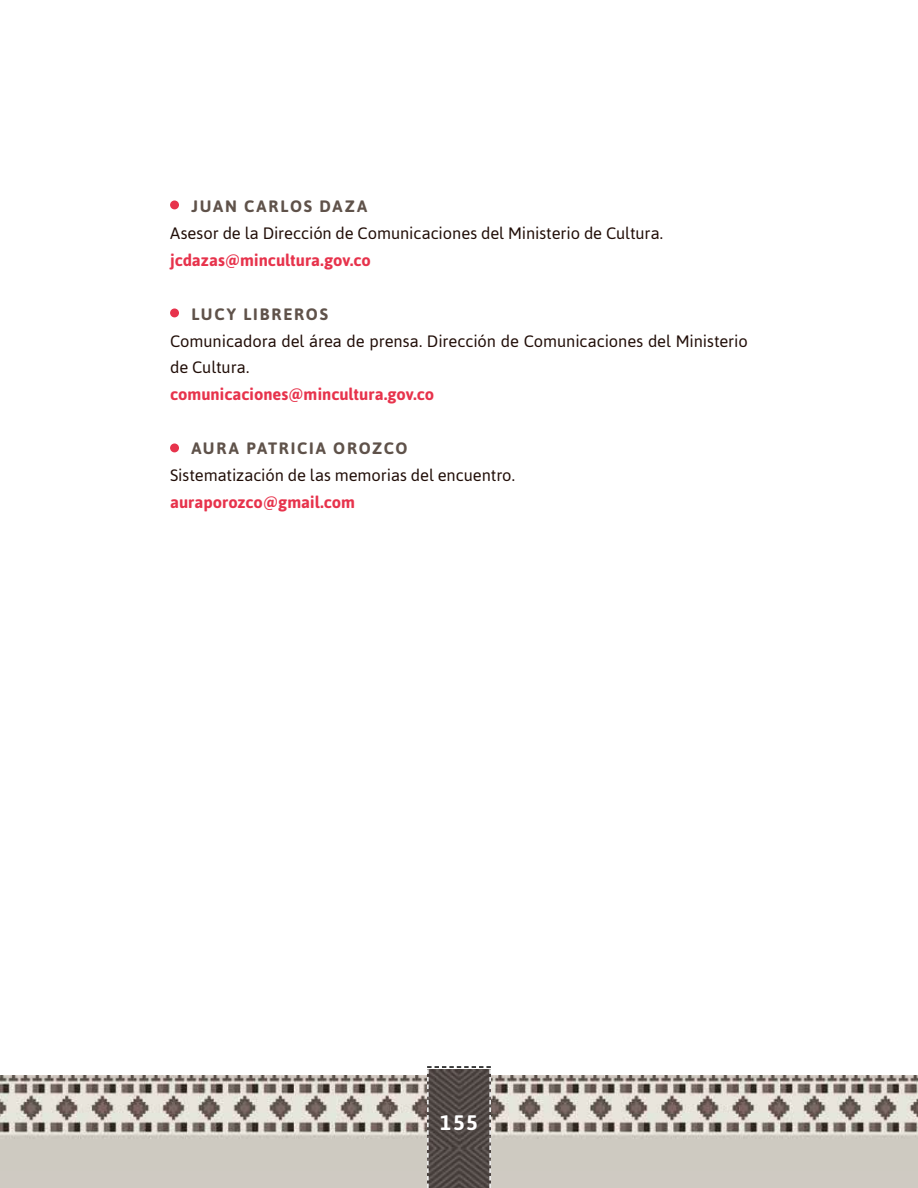
<style>
.page{position:relative;width:918px;height:1188px;background:#fff}
.page>*{position:absolute;margin:0;border:0;box-sizing:border-box;transform-origin:0 0}
.t1{font:700 21px "Asap";color:#fff}
.t2{font:16.5px/27px "Asap";letter-spacing:-.005em;color:#210e08}
.t3{font:700 16.5px "Asap";color:#e7334c}
.t4{font:700 16.5px "Asap";letter-spacing:.11em;color:#5f524a}
</style>
<div class="page">
<img style="left:0;top:1076px;width:918px;height:95px">
<div style="left:0;top:1171px;width:918px;height:17px;background:#cfcac2"></div>
<svg style="left:427px;top:1066px;width:64px;height:122px;background:#58514e"></svg>
<div style="left:170px;top:200px;width:9px;height:9px;background:#e7334c;border-radius:50%"></div>
<div style="left:170px;top:308px;width:9px;height:9px;background:#e7334c;border-radius:50%"></div>
<div style="left:170px;top:443px;width:9px;height:9px;background:#e7334c;border-radius:50%"></div>
<p class="t4" style="left:191px;top:196px;width:177px">JUAN CARLOS DAZA</p>
<p class="t2" style="left:170px;top:219px;width:495px">Asesor de la Dirección de Comunicaciones del Ministerio de Cultura.</p>
<p class="t3" style="left:170px;top:250px;width:202px">jcdazas@mincultura.gov.co</p>
<p class="t4" style="left:191px;top:304px;width:138px">LUCY LIBREROS</p>
<p class="t2" style="left:170px;top:327px;width:579px">Comunicadora del área de prensa. Dirección de Comunicaciones del Ministerio de Cultura.</p>
<p class="t3" style="left:170px;top:385px;width:266px">comunicaciones@mincultura.gov.co</p>
<p class="t4" style="left:191px;top:439px;width:218px">AURA PATRICIA OROZCO</p>
<p class="t2" style="left:170px;top:462px;width:346px">Sistematización de las memorias del encuentro.</p>
<p class="t3" style="left:170px;top:493px;width:187px">auraporozco@gmail.com</p>
<p class="t1" style="left:440px;top:1110px;width:39px">155</p>
</div>
